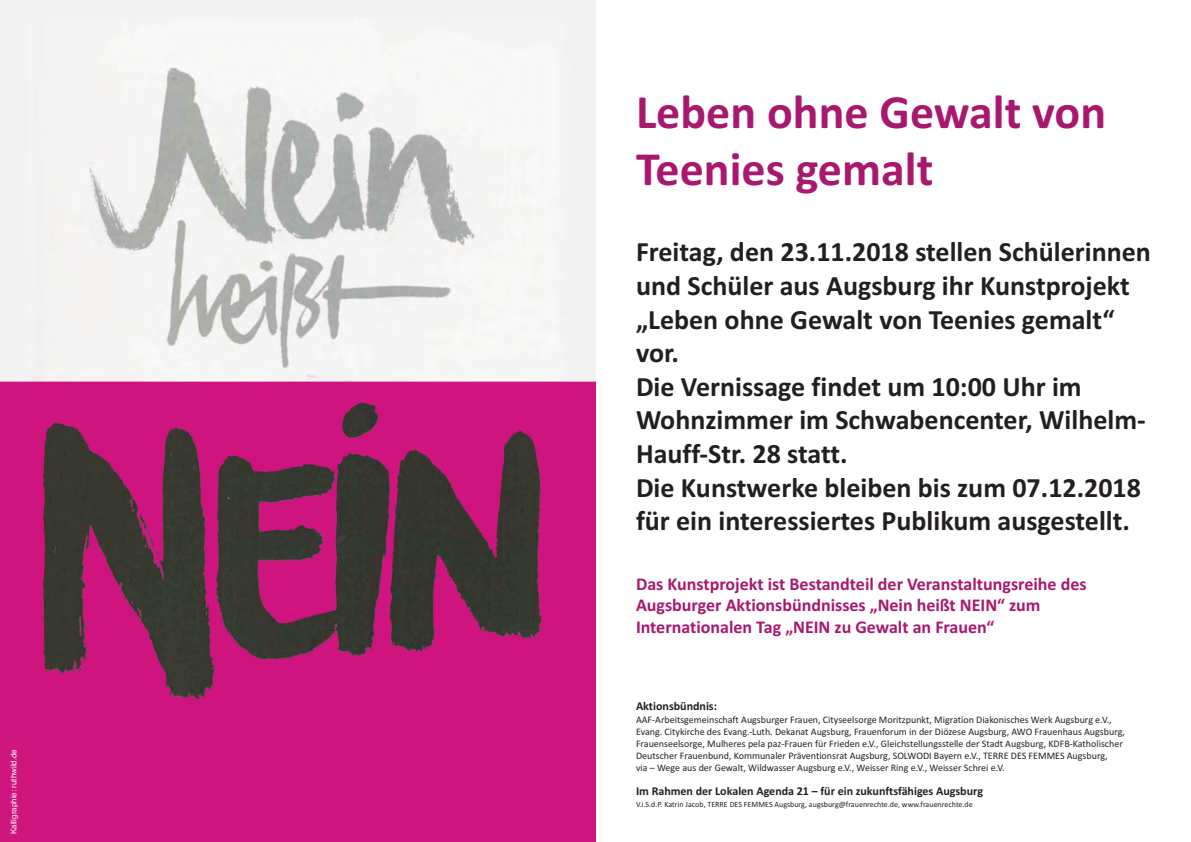
<style>
.page{position:relative;width:1191px;height:842px;background:#fff}
.page>*{position:absolute;margin:0;border:0;box-sizing:border-box;transform-origin:0 0}
.t1{font:700 48px/57.6px "Calibri";color:#a8186e}
.t2{font:700 28px/33.6px "Calibri";color:#231f20}
.t3{font:700 18px/21.6px "Calibri";color:#a8186e}
.t4{font:700 12px "Calibri";color:#231f20}
.t5{font:10px/12px "Calibri";color:#231f20}
.t6{font:8px "Calibri";color:#231f20}
.t7{font:8px "Helvetica";color:#fff}
</style>
<div class="page">
<img style="left:0;top:0;width:595px;height:842px">
<p class="t7" style="left:9px;top:834px;width:86px;rotate:-90deg">Kalligraphie: ruthwild.de</p>
<h1 class="t1" style="left:636px;top:82px;width:471px">Leben ohne Gewalt von<br>Teenies gemalt</h1>
<p class="t2" style="left:636px;top:235px;width:516px">Freitag, den 23.11.2018 stellen Schülerinnen und Schüler aus Augsburg ihr Kunstprojekt „Leben ohne Gewalt von Teenies gemalt“ vor.<br>Die Vernissage findet um 10:00 Uhr im Wohnzimmer im Schwabencenter, Wilhelm-Hauff-Str. 28 statt.<br>Die Kunstwerke bleiben bis zum 07.12.2018 für ein interessiertes Publikum ausgestellt.</p>
<h3 class="t3" style="left:636px;top:573px;width:452px">Das Kunstprojekt ist Bestandteil der Veranstaltungsreihe des<br>Augsburger Aktionsbündnisses „Nein heißt NEIN“ zum<br>Internationalen Tag „NEIN zu Gewalt an Frauen“</h3>
<p class="t4" style="left:636px;top:699px;width:83px">Aktionsbündnis:</p>
<p class="t5" style="left:636px;top:714px;width:490px">AAF-Arbeitsgemeinschaft Augsburger Frauen, Cityseelsorge Moritzpunkt, Migration Diakonisches Werk Augsburg e.V., Evang. Citykirche des Evang.-Luth. Dekanat Augsburg, Frauenforum in der Diözese Augsburg, AWO Frauenhaus Augsburg, Frauenseelsorge, Mulheres pela paz-Frauen für Frieden e.V., Gleichstellungsstelle der Stadt Augsburg, KDFB-Katholischer Deutscher Frauenbund, Kommunaler Präventionsrat Augsburg, SOLWODI Bayern e.V., TERRE DES FEMMES Augsburg,<br>via – Wege aus der Gewalt, Wildwasser Augsburg e.V., Weisser Ring e.V., Weisser Schrei e.V.</p>
<p class="t4" style="left:636px;top:784px;width:348px">Im Rahmen der Lokalen Agenda 21 – für ein zukunftsfähiges Augsburg</p>
<p class="t6" style="left:636px;top:799px;width:338px">V.i.S.d.P. Katrin Jacob, TERRE DES FEMMES Augsburg, augsburg@frauenrechte.de, www.frauenrechte.de</p>
</div>
